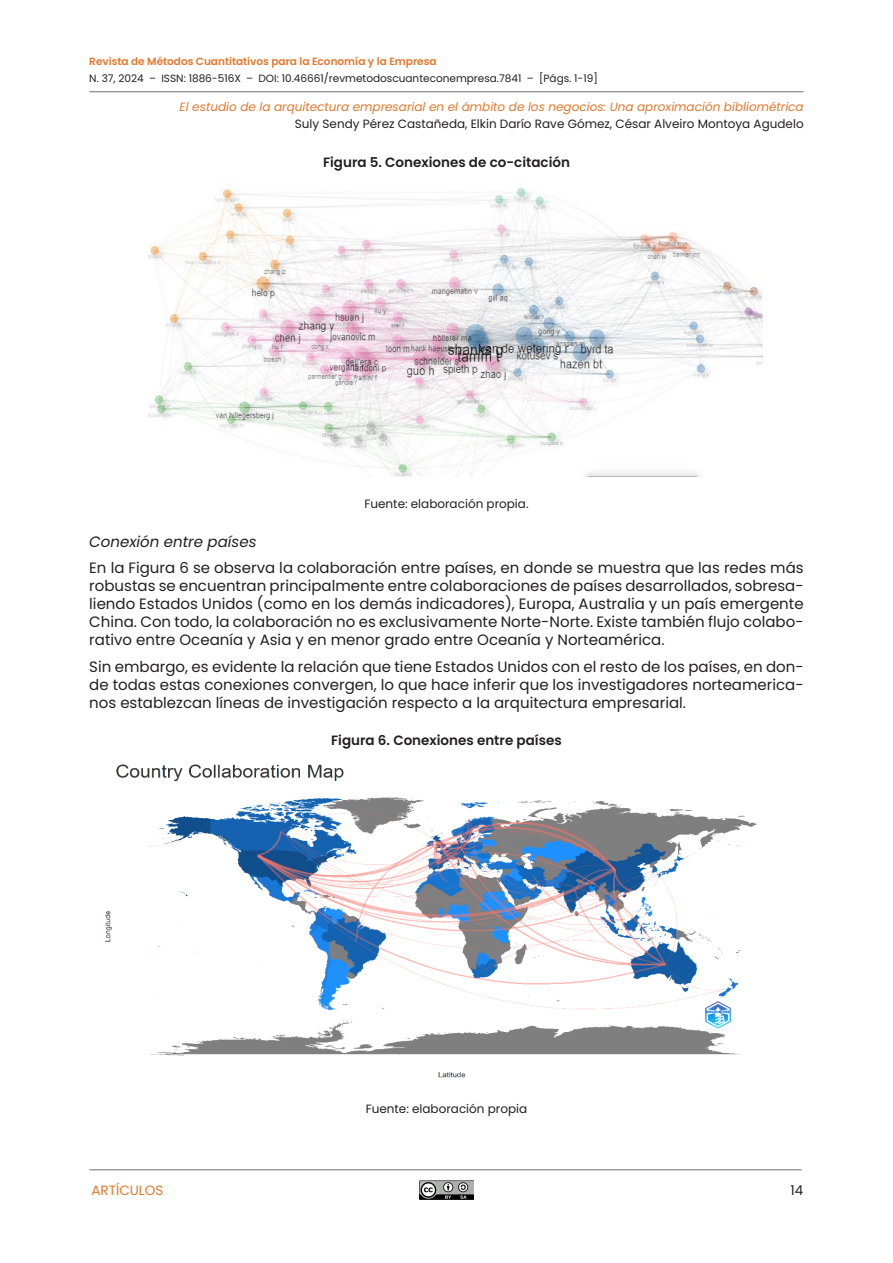
<style>
.page{position:relative;width:893px;height:1263px;background:#fff}
.page>*{position:absolute;margin:0;border:0;box-sizing:border-box;transform-origin:0 0}
.PARRAFO{font:15px/18px "Poppins";color:#231f20;text-align:justify}
.PARRAFO-2{font:italic 15px "Poppins";color:#231f20}
.IMAGEN-TITULO{font:600 13.5px "Poppins";color:#231f20}
.TABLA-TITULO{font:600 13.5px "Poppins";color:#231f20}
.t1{font:13.5px "Poppins";color:#e1782d}
.t2{font:13.5px "Poppins";color:#231f20}
.IMAGEN-PIE{font:12px "Poppins";color:#231f20}
.t3{font:italic 12px "Poppins";color:#e1782d}
.t4{font:10.5px "Poppins";color:#231f20}
.t5{font:600 10.5px "Poppins";color:#e1782d}
</style>
<div class="page">
<img style="left:420px;top:1180px;width:53px;height:19px">
<hr style="left:89px;top:1169px;width:712px;height:1px;background:#706f6f">
<hr style="left:89px;top:91px;width:715px;height:1px;background:#706f6f">
<img style="left:143px;top:183px;width:620px;height:293px">
<img style="left:104px;top:764px;width:653px;height:314px">
<p class="t5" style="left:89px;top:55px;width:349px">Revista de Métodos Cuantitativos para la Economía y la Empresa</p>
<p class="t4" style="left:89px;top:72px;width:510px">N. 37, 2024 – ISSN: 1886-516X – DOI: 10.46661/revmetodoscuanteconempresa.7841 – [Págs. 1-19]</p>
<p class="t3" style="left:180px;top:100px;width:626px">El estudio de la arquitectura empresarial en el ámbito de los negocios: Una aproximación bibliométrica</p>
<p class="IMAGEN-PIE" style="left:295px;top:117px;width:510px">Suly Sendy Pérez Castañeda, Elkin Darío Rave Gómez, César Alveiro Montoya Agudelo</p>
<p class="IMAGEN-TITULO" style="left:323px;top:155px;width:248px">Figura 5. Conexiones de co-citación</p>
<p class="IMAGEN-PIE" style="left:364px;top:496px;width:166px">Fuente: elaboración propia.</p>
<p class="PARRAFO-2" style="left:89px;top:533px;width:169px">Conexión entre países</p>
<p class="PARRAFO" style="left:89px;top:559px;width:716px">En la Figura 6 se observa la colaboración entre países, en donde se muestra que las redes más robustas se encuentran principalmente entre colaboraciones de países desarrollados, sobresa&shy;liendo Estados Unidos (como en los demás indicadores), Europa, Australia y un país emergente China. Con todo, la colaboración no es exclusivamente Norte-Norte. Existe también flujo colabo&shy;rativo entre Oceanía y Asia y en menor grado entre Oceanía y Norteamérica.</p>
<p class="PARRAFO" style="left:89px;top:658px;width:716px">Sin embargo, es evidente la relación que tiene Estados Unidos con el resto de los países, en don&shy;de todas estas conexiones convergen, lo que hace inferir que los investigadores norteamerica&shy;nos establezcan líneas de investigación respecto a la arquitectura empresarial.</p>
<p class="TABLA-TITULO" style="left:331px;top:733px;width:232px">Figura 6. Conexiones entre países</p>
<p class="IMAGEN-PIE" style="left:366px;top:1102px;width:163px">Fuente: elaboración propia</p>
<p class="t1" style="left:91px;top:1182px;width:73px">ARTÍCULOS</p>
<p class="t2" style="left:791px;top:1182px;width:14px">14</p>
</div>
